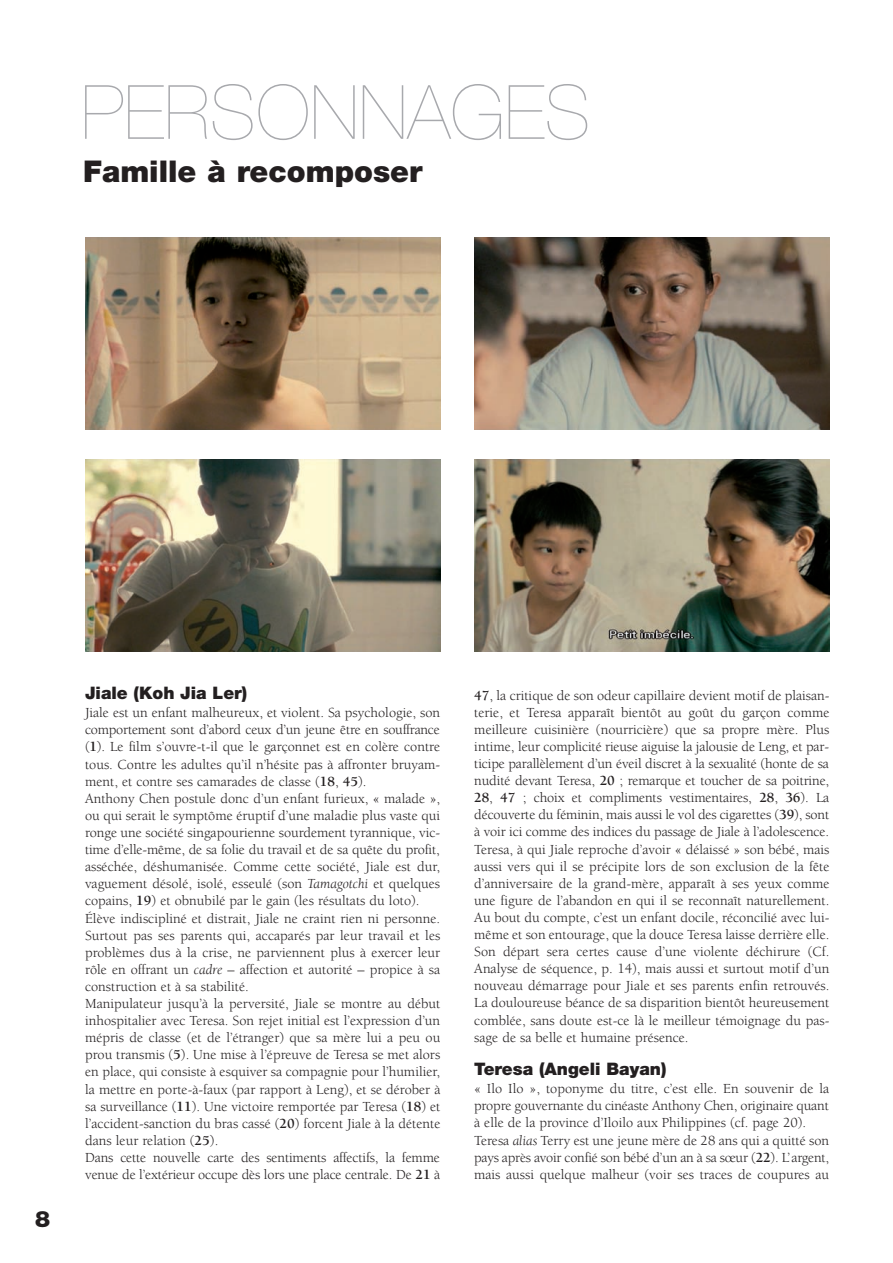
<style>
.page{position:relative;width:893px;height:1263px;background:#fff}
.page>*{position:absolute;margin:0;border:0;box-sizing:border-box;transform-origin:0 0}
.t1{font:200 75px "Helvetica Neue";color:#a8a9ad}
.t2{font:900 30px "Helvetica Neue";color:#231f20}
.t3{font:900 22.5px "Helvetica Neue";color:#231f20}
.t4{font:900 17.25px "Helvetica Neue";color:#231f20}
.t5{font:14.25px/17.1px "Berkeley";color:#231f20}
.s1{font-weight:700}
.s2{font-style:italic}
</style>
<div class="page">
<img style="left:86px;top:237px;width:355px;height:192px">
<img style="left:474px;top:237px;width:355px;height:192px">
<img style="left:86px;top:460px;width:355px;height:192px">
<img style="left:474px;top:460px;width:355px;height:192px">
<h1 class="t1" style="left:81px;top:85px;width:511px">PERSONNAGES</h1>
<h2 class="t2" style="left:83px;top:161px;width:341px">Famille à recomposer</h2>
<h3 class="t3" style="left:35px;top:1211px;width:17px">8</h3>
<p class="t4" style="left:85px;top:686px;width:164px">Jiale (Koh Jia Ler)</p>
<p class="t5" style="left:85px;top:705px;width:357px">Jiale est un enfant malheureux, et violent. Sa psychologie, son comportement sont d’abord ceux d’un jeune être en souffrance (<span class="s1">1</span>). Le film s’ouvre-t-il que le garçonnet est en colère contre tous. Contre les adultes qu’il n’hésite pas à affronter bruyam&shy;ment, et contre ses camarades de classe (<span class="s1">18</span>, <span class="s1">45</span>).<br>Anthony Chen postule donc d’un enfant furieux, « malade », ou qui serait le symptôme éruptif d’une maladie plus vaste qui ronge une société singapourienne sourdement tyrannique, vic&shy;time d’elle-même, de sa folie du travail et de sa quête du profit, asséchée, déshumanisée. Comme cette société, Jiale est dur, vaguement désolé, isolé, esseulé (son <span class="s2">Tamagotchi</span> et quelques copains, <span class="s1">19</span>) et obnubilé par le gain (les résultats du loto).<br>Élève indiscipliné et distrait, Jiale ne craint rien ni personne.<br>Surtout pas ses parents qui, accaparés par leur travail et les problèmes dus à la crise, ne parviennent plus à exercer leur rôle en offrant un <span class="s2">cadre</span> – affection et autorité – propice à sa construction et à sa stabilité.<br>Manipulateur jusqu’à la perversité, Jiale se montre au début inhospitalier avec Teresa. Son rejet initial est l’expression d’un mépris de classe (et de l’étranger) que sa mère lui a peu ou prou transmis (<span class="s1">5</span>). Une mise à l’épreuve de Teresa se met alors en place, qui consiste à esquiver sa compagnie pour l’humilier, la mettre en porte-à-faux (par rapport à Leng), et se dérober à sa surveillance (<span class="s1">11</span>). Une victoire remportée par Teresa (<span class="s1">18</span>) et l’accident-sanction du bras cassé (<span class="s1">20</span>) forcent Jiale à la détente dans leur relation (<span class="s1">25</span>).<br>Dans cette nouvelle carte des sentiments affectifs, la femme venue de l’extérieur occupe dès lors une place centrale. De <span class="s1">21</span> à</p>
<p class="t5" style="left:474px;top:688px;width:357px;text-align:justify"><span class="s1">47</span>, la critique de son odeur capillaire devient motif de plaisan - terie, et Teresa apparaît bientôt au goût du garçon comme meilleure cuisinière (nourricière) que sa propre mère. Plus intime, leur complicité rieuse aiguise la jalousie de Leng, et par&shy;ticipe parallèlement d’un éveil discret à la sexualité (honte de sa nudité devant Teresa, <span class="s1">20</span> ; remarque et toucher de sa poitrine, <span class="s1">28</span>, <span class="s1">47</span> ; choix et compliments vestimentaires, <span class="s1">28</span>, <span class="s1">36</span>). La découverte du féminin, mais aussi le vol des cigarettes (<span class="s1">39</span>), sont à voir ici comme des indices du passage de Jiale à l’adolescence.<br>Teresa, à qui Jiale reproche d’avoir « délaissé » son bébé, mais aussi vers qui il se précipite lors de son exclusion de la fête d’anniversaire de la grand-mère, apparaît à ses yeux comme une figure de l’abandon en qui il se reconnaît naturellement.<br>Au bout du compte, c’est un enfant docile, réconcilié avec lui&shy;même et son entourage, que la douce Teresa laisse derrière elle.<br>Son départ sera certes cause d’une violente déchirure (Cf.<br>Analyse de séquence, p. 14), mais aussi et surtout motif d’un nouveau démarrage pour Jiale et ses parents enfin retrouvés.<br>La douloureuse béance de sa disparition bientôt heureusement comblée, sans doute est-ce là le meilleur témoignage du pas&shy;sage de sa belle et humaine présence.</p>
<p class="t4" style="left:474px;top:1062px;width:194px">Teresa (Angeli Bayan)</p>
<p class="t5" style="left:474px;top:1081px;width:357px">« Ilo Ilo », toponyme du titre, c’est elle. En souvenir de la propre gouvernante du cinéaste Anthony Chen, originaire quant à elle de la province d’Iloilo aux Philippines (cf. page 20).<br>Teresa <span class="s2">alias</span> Terry est une jeune mère de 28 ans qui a quitté son pays après avoir confié son bébé d’un an à sa sœur (<span class="s1">22</span>). L’argent, mais aussi quelque malheur (voir ses traces de coupures au</p>
</div>
